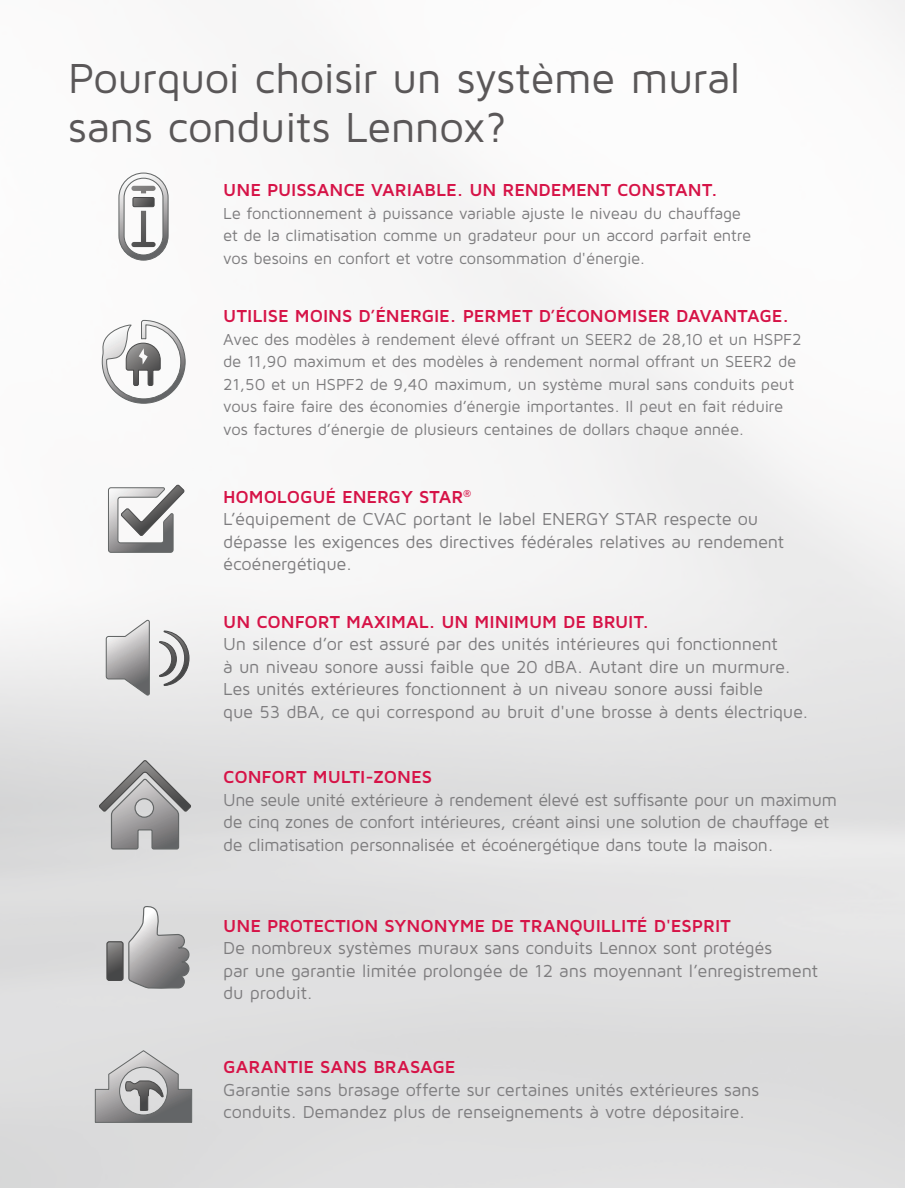
<style>
.page{position:relative;width:905px;height:1188px;background:#fff}
.page>*{position:absolute;margin:0;border:0;box-sizing:border-box;transform-origin:0 0}
.t1{font:43.5px/49.5px "Maven Pro";letter-spacing:-.015em;color:#5a5758}
.t2{font:18px/22.5px "Maven Pro";letter-spacing:-.015em;color:#7d7c7e}
.t3{font:700 18px "Maven Pro";letter-spacing:-.005em;color:#d61347}
.t4{font:16.5px/22.5px "Maven Pro";letter-spacing:-.015em;color:#7d7c7e}
.s1{font-weight:700;color:#d61347}
</style>
<div class="page">
<div style="left:0;top:0;width:904px;height:1188px;background:linear-gradient(to bottom,#fff,#dadada)"></div>
<svg style="left:118px;top:172px;width:51px;height:89px"></svg>
<div style="left:132px;top:197px;width:23px;height:10px;border:1px solid #49494a;border-radius:2px"></div>
<svg style="left:98px;top:759px;width:94px;height:91px;background:#b0b0b1"></svg>
<div style="left:134px;top:798px;width:20px;height:20px;border:1px solid #636666;border-radius:50%"></div>
<svg style="left:94px;top:1050px;width:99px;height:73px;background:#adadad"></svg>
<svg style="left:107px;top:905px;width:83px;height:84px;background:#b1b1b2"></svg>
<div style="left:106px;top:941px;width:18px;height:40px;border:1px solid #494949;border-radius:2px"></div>
<svg style="left:101px;top:319px;width:85px;height:85px"></svg>
<svg style="left:107px;top:484px;width:78px;height:69px"></svg>
<svg style="left:158px;top:630px;width:32px;height:57px"></svg>
<svg style="left:105px;top:620px;width:45px;height:76px;background:#bbbabb"></svg>
<h1 class="t1" style="left:68px;top:52px;width:674px">Pourquoi choisir un système mural sans conduits Lennox?</h1>
<p class="t3" style="left:223px;top:179px;width:496px">UNE PUISSANCE VARIABLE. UN RENDEMENT CONSTANT.</p>
<p class="t4" style="left:223px;top:201px;width:529px">Le fonctionnement à puissance variable ajuste le niveau du chauffage et de la climatisation comme un gradateur pour un accord parfait entre vos besoins en confort et votre consommation d'énergie.</p>
<p class="t3" style="left:223px;top:305px;width:567px">UTILISE MOINS D’ÉNERGIE. PERMET D’ÉCONOMISER DAVANTAGE.</p>
<p class="t4" style="left:223px;top:327px;width:580px">Avec des modèles à rendement élevé offrant un SEER2 de 28,10 et un HSPF2 de 11,90 maximum et des modèles à rendement normal offrant un SEER2 de 21,50 et un HSPF2 de 9,40 maximum, un système mural sans conduits peut vous faire faire des économies d’énergie importantes. Il peut en fait réduire vos factures d’énergie de plusieurs centaines de dollars chaque année.</p>
<p class="t2" style="left:223px;top:485px;width:562px"><span class="s1">HOMOLOGUÉ ENERGY STAR</span><sup>®<br></sup>L’équipement de CVAC portant le label ENERGY STAR respecte ou dépasse les exigences des directives fédérales relatives au rendement écoénergétique.</p>
<p class="t3" style="left:223px;top:610px;width:427px">UN CONFORT MAXIMAL. UN MINIMUM DE BRUIT.</p>
<p class="t2" style="left:223px;top:632px;width:586px">Un silence d’or est assuré par des unités intérieures qui fonctionnent<br>à un niveau sonore aussi faible que 20 dBA. Autant dire un murmure.<br>Les unités extérieures fonctionnent à un niveau sonore aussi faible<br>que 53 dBA, ce qui correspond au bruit d'une brosse à dents électrique.</p>
<p class="t3" style="left:223px;top:766px;width:210px">CONFORT MULTI-ZONES</p>
<p class="t2" style="left:223px;top:788px;width:615px">Une seule unité extérieure à rendement élevé est suffisante pour un maximum de cinq zones de confort intérieures, créant ainsi une solution de chauffage et de climatisation personnalisée et écoénergétique dans toute la maison.</p>
<p class="t3" style="left:223px;top:914px;width:509px">UNE PROTECTION SYNONYME DE TRANQUILLITÉ D'ESPRIT</p>
<p class="t2" style="left:223px;top:936px;width:596px">De nombreux systèmes muraux sans conduits Lennox sont protégés<br>par une garantie limitée prolongée de 12 ans moyennant l’enregistrement du produit.</p>
<p class="t3" style="left:223px;top:1056px;width:234px">GARANTIE SANS BRASAGE</p>
<p class="t2" style="left:223px;top:1078px;width:537px">Garantie sans brasage offerte sur certaines unités extérieures sans conduits. Demandez plus de renseignements à votre dépositaire.</p>
</div>
